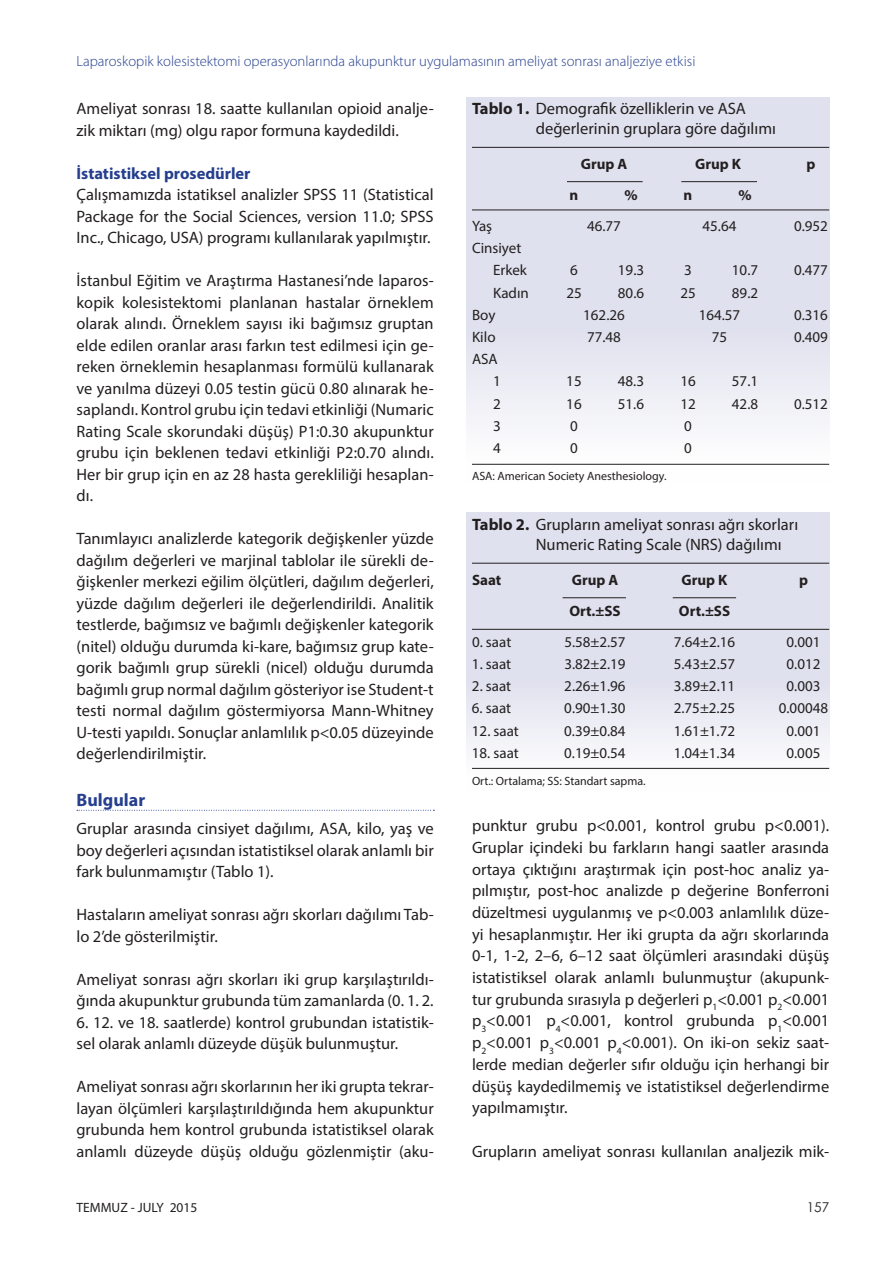
<style>
.page{position:relative;width:893px;height:1263px;background:#fff}
.page>*{position:absolute;margin:0;border:0;box-sizing:border-box;transform-origin:0 0}
.t1{font:700 18px "Myriad Pro";color:#253f8e}
.t2{font:16.5px/21.5px "Myriad Pro";color:#231f20}
.t3{font:700 16.5px "Myriad Pro";color:#253f8e}
.t4{font:15px/22.2px "Myriad Pro";color:#231f20}
.t5{font:700 15px "Myriad Pro";color:#231f20}
.t6{font:300 14.7px "Myriad Pro";color:#253f8e}
.t7{font:13.5px "Myriad Pro";color:#231f20}
.t8{font:13.5px "Century Gothic";color:#231f20}
.t9{font:12px "Myriad Pro";color:#231f20}
.s1{font-weight:700}
</style>
<div class="page">
<div style="left:466px;top:513px;width:363px;height:278px;background:linear-gradient(to bottom,#d8d9ea,#f5f5f9)"></div>
<div style="left:466px;top:98px;width:363px;height:385px;background:linear-gradient(to bottom,#d7d9e9,#f5f6fa)"></div>
<svg style="left:77px;top:810px;width:357px;height:1px"></svg>
<hr style="left:472px;top:563px;width:357px;height:1px;background:#231f20">
<hr style="left:472px;top:629px;width:357px;height:1px;background:#231f20">
<hr style="left:673px;top:597px;width:63px;height:1px;background:#231f20">
<hr style="left:563px;top:597px;width:63px;height:1px;background:#231f20">
<hr style="left:472px;top:768px;width:357px;height:1px;background:#231f20">
<hr style="left:472px;top:147px;width:357px;height:1px;background:#231f20">
<hr style="left:567px;top:181px;width:76px;height:1px;background:#231f20">
<hr style="left:681px;top:181px;width:76px;height:1px;background:#231f20">
<hr style="left:472px;top:210px;width:357px;height:1px;background:#231f20">
<hr style="left:472px;top:464px;width:357px;height:1px;background:#231f20">
<p class="t6" style="left:77px;top:53px;width:620px">Laparoskopik kolesistektomi operasyonlarında akupunktur uygulamasının ameliyat sonrası analjeziye etkisi</p>
<p class="t2" style="left:77px;top:98px;width:359px">Ameliyat sonrası 18. saatte kullanılan opioid analje&shy;zik miktarı (mg) olgu rapor formuna kaydedildi.</p>
<p class="t3" style="left:77px;top:163px;width:176px">İstatistiksel prosedürler</p>
<p class="t2" style="left:77px;top:184px;width:359px;text-align:justify">Çalışmamızda istatiksel analizler SPSS 11 (Statistical Package for the Social Sciences, version 11.0; SPSS Inc., Chicago, USA) programı kullanılarak yapılmıştır.</p>
<p class="t2" style="left:77px;top:270px;width:359px;text-align:justify">İstanbul Eğitim ve Araştırma Hastanesi’nde laparos&shy;kopik kolesistektomi planlanan hastalar örneklem olarak alındı. Örneklem sayısı iki bağımsız gruptan elde edilen oranlar arası farkın test edilmesi için ge&shy;reken örneklemin hesaplanması formülü kullanarak ve yanılma düzeyi 0.05 testin gücü 0.80 alınarak he&shy;saplandı. Kontrol grubu için tedavi etkinliği (Numaric Rating Scale skorundaki düşüş) P1:0.30 akupunktur grubu için beklenen tedavi etkinliği P2:0.70 alındı.<br>Her bir grup için en az 28 hasta gerekliliği hesaplan&shy;dı.</p>
<p class="t2" style="left:77px;top:528px;width:359px;text-align:justify">Tanımlayıcı analizlerde kategorik değişkenler yüzde dağılım değerleri ve marjinal tablolar ile sürekli de&shy;ğişkenler merkezi eğilim ölçütleri, dağılım değerleri, yüzde dağılım değerleri ile değerlendirildi. Analitik testlerde, bağımsız ve bağımlı değişkenler kategorik (nitel) olduğu durumda ki-kare, bağımsız grup kate&shy;gorik bağımlı grup sürekli (nicel) olduğu durumda bağımlı grup normal dağılım gösteriyor ise Student-t testi normal dağılım göstermiyorsa Mann-Whitney U-testi yapıldı. Sonuçlar anlamlılık p&lt;0.05 düzeyinde değerlendirilmiştir.</p>
<p class="t1" style="left:77px;top:788px;width:70px">Bulgular</p>
<p class="t2" style="left:77px;top:818px;width:359px;text-align:justify">Gruplar arasında cinsiyet dağılımı, ASA, kilo, yaş ve boy değerleri açısından istatistiksel olarak anlamlı bir fark bulunmamıştır (Tablo 1).</p>
<p class="t2" style="left:77px;top:904px;width:359px">Hastaların ameliyat sonrası ağrı skorları dağılımı Tab&shy;lo 2’de gösterilmiştir.</p>
<p class="t2" style="left:77px;top:968px;width:359px">Ameliyat sonrası ağrı skorları iki grup karşılaştırıldı&shy;ğında akupunktur grubunda tüm zamanlarda (0. 1. 2.</p>
<p class="t2" style="left:77px;top:1011px;width:359px">6. 12. ve 18. saatlerde) kontrol grubundan istatistik&shy;sel olarak anlamlı düzeyde düşük bulunmuştur.</p>
<p class="t2" style="left:77px;top:1076px;width:359px;text-align:justify">Ameliyat sonrası ağrı skorlarının her iki grupta tekrar&shy;layan ölçümleri karşılaştırıldığında hem akupunktur grubunda hem kontrol grubunda istatistiksel olarak anlamlı düzeyde düşüş olduğu gözlenmiştir (aku-</p>
<p class="t2" style="left:536px;top:99px;width:242px;line-height:19.8px;text-indent:-64px"><span class="s1">Tablo 1.</span> Demografik özelliklerin ve ASA değerlerinin gruplara göre dağılımı</p>
<p class="t5" style="left:581px;top:154px;width:48px">Grup A</p>
<p class="t5" style="left:695px;top:154px;width:47px">Grup K</p>
<p class="t5" style="left:806px;top:154px;width:10px">p</p>
<p class="t5" style="left:570px;top:185px;width:10px">n</p>
<p class="t5" style="left:624px;top:185px;width:15px">%</p>
<p class="t5" style="left:684px;top:185px;width:10px">n</p>
<p class="t5" style="left:738px;top:185px;width:15px">%</p>
<p class="t4" style="left:472px;top:214px;width:22px">Yaş</p>
<p class="t4" style="left:587px;top:214px;width:35px">46.77</p>
<p class="t4" style="left:703px;top:214px;width:35px">45.64</p>
<p class="t4" style="left:794px;top:214px;width:35px">0.952</p>
<p class="t4" style="left:493px;top:237px;width:35px;text-indent:-21px">Cinsiyet<br>Erkek</p>
<p class="t4" style="left:570px;top:259px;width:9px">6</p>
<p class="t4" style="left:618px;top:259px;width:28px">19.3</p>
<p class="t4" style="left:684px;top:259px;width:9px">3</p>
<p class="t4" style="left:732px;top:259px;width:28px">10.7</p>
<p class="t4" style="left:794px;top:259px;width:35px">0.477</p>
<p class="t4" style="left:493px;top:281px;width:37px">Kadın</p>
<p class="t4" style="left:566px;top:281px;width:17px">25</p>
<p class="t4" style="left:618px;top:281px;width:28px">80.6</p>
<p class="t4" style="left:680px;top:281px;width:17px">25</p>
<p class="t4" style="left:732px;top:281px;width:28px">89.2</p>
<p class="t4" style="left:472px;top:303px;width:25px">Boy</p>
<p class="t4" style="left:583px;top:303px;width:43px">162.26</p>
<p class="t4" style="left:699px;top:303px;width:43px">164.57</p>
<p class="t4" style="left:794px;top:303px;width:35px">0.316</p>
<p class="t4" style="left:472px;top:326px;width:25px">Kilo</p>
<p class="t4" style="left:587px;top:326px;width:35px">77.48</p>
<p class="t4" style="left:712px;top:326px;width:17px">75</p>
<p class="t4" style="left:794px;top:326px;width:35px">0.409</p>
<p class="t4" style="left:472px;top:348px;width:30px;text-align:right">ASA<br>1</p>
<p class="t4" style="left:566px;top:370px;width:17px">15</p>
<p class="t4" style="left:618px;top:370px;width:28px">48.3</p>
<p class="t4" style="left:680px;top:370px;width:17px">16</p>
<p class="t4" style="left:732px;top:370px;width:28px">57.1</p>
<p class="t4" style="left:493px;top:392px;width:9px">2</p>
<p class="t4" style="left:566px;top:392px;width:17px">16</p>
<p class="t4" style="left:618px;top:392px;width:28px">51.6</p>
<p class="t4" style="left:680px;top:392px;width:17px">12</p>
<p class="t4" style="left:732px;top:392px;width:28px">42.8</p>
<p class="t4" style="left:794px;top:392px;width:35px">0.512</p>
<p class="t4" style="left:493px;top:415px;width:9px">3</p>
<p class="t4" style="left:570px;top:415px;width:9px">0</p>
<p class="t4" style="left:684px;top:415px;width:9px">0</p>
<p class="t4" style="left:493px;top:437px;width:9px">4</p>
<p class="t4" style="left:570px;top:437px;width:9px">0</p>
<p class="t4" style="left:684px;top:437px;width:9px">0</p>
<p class="t9" style="left:472px;top:469px;width:196px">ASA: American Society Anesthesiology.</p>
<p class="t2" style="left:536px;top:515px;width:264px;line-height:19.8px;text-indent:-64px"><span class="s1">Tablo 2.</span> Grupların ameliyat sonrası ağrı skorları<br>Numeric Rating Scale (NRS) dağılımı</p>
<p class="t5" style="left:472px;top:570px;width:31px">Saat</p>
<p class="t5" style="left:572px;top:570px;width:48px">Grup A</p>
<p class="t5" style="left:682px;top:570px;width:47px">Grup K</p>
<p class="t5" style="left:799px;top:570px;width:10px">p</p>
<p class="t5" style="left:569px;top:601px;width:53px">Ort.±SS</p>
<p class="t5" style="left:679px;top:601px;width:53px">Ort.±SS</p>
<p class="t4" style="left:472px;top:630px;width:41px">0. saat</p>
<p class="t4" style="left:564px;top:630px;width:63px">5.58±2.57</p>
<p class="t4" style="left:674px;top:630px;width:63px">7.64±2.16</p>
<p class="t4" style="left:787px;top:630px;width:35px">0.001</p>
<p class="t4" style="left:472px;top:652px;width:41px">1. saat</p>
<p class="t4" style="left:564px;top:652px;width:63px">3.82±2.19</p>
<p class="t4" style="left:674px;top:652px;width:63px">5.43±2.57</p>
<p class="t4" style="left:787px;top:652px;width:35px">0.012</p>
<p class="t4" style="left:472px;top:675px;width:41px">2. saat</p>
<p class="t4" style="left:564px;top:675px;width:63px">2.26±1.96</p>
<p class="t4" style="left:674px;top:675px;width:63px">3.89±2.11</p>
<p class="t4" style="left:786px;top:675px;width:35px">0.003</p>
<p class="t4" style="left:472px;top:697px;width:41px">6. saat</p>
<p class="t4" style="left:564px;top:697px;width:63px">0.90±1.30</p>
<p class="t4" style="left:674px;top:697px;width:63px">2.75±2.25</p>
<p class="t4" style="left:779px;top:697px;width:51px">0.00048</p>
<p class="t4" style="left:472px;top:719px;width:48px">12. saat</p>
<p class="t4" style="left:564px;top:719px;width:63px">0.39±0.84</p>
<p class="t4" style="left:674px;top:719px;width:63px">1.61±1.72</p>
<p class="t4" style="left:786px;top:719px;width:35px">0.001</p>
<p class="t4" style="left:472px;top:741px;width:48px">18. saat</p>
<p class="t4" style="left:564px;top:741px;width:63px">0.19±0.54</p>
<p class="t4" style="left:674px;top:741px;width:63px">1.04±1.34</p>
<p class="t4" style="left:786px;top:741px;width:35px">0.005</p>
<p class="t9" style="left:472px;top:774px;width:175px">Ort.: Ortalama; SS: Standart sapma.</p>
<p class="t2" style="left:472px;top:814px;width:359px;text-align:justify">punktur grubu p&lt;0.001, kontrol grubu p&lt;0.001).<br>Gruplar içindeki bu farkların hangi saatler arasında ortaya çıktığını araştırmak için post-hoc analiz ya&shy;pılmıştır, post-hoc analizde p değerine Bonferroni düzeltmesi uygulanmış ve p&lt;0.003 anlamlılık düze&shy;yi hesaplanmıştır. Her iki grupta da ağrı skorlarında 0-1, 1-2, 2–6, 6–12 saat ölçümleri arasındaki düşüş istatistiksel olarak anlamlı bulunmuştur (akupunk&shy;tur grubunda sırasıyla p değerleri p<sub>1</sub>&lt;0.001 p<sub>2</sub>&lt;0.001 p<sub>3</sub>&lt;0.001 p<sub>4</sub>&lt;0.001, kontrol grubunda p<sub>1</sub>&lt;0.001 p<sub>2</sub>&lt;0.001 p<sub>3</sub>&lt;0.001 p<sub>4</sub>&lt;0.001). On iki-on sekiz saat&shy;lerde median değerler sıfır olduğu için herhangi bir düşüş kaydedilmemiş ve istatistiksel değerlendirme yapılmamıştır.</p>
<p class="t2" style="left:472px;top:1140px;width:359px">Grupların ameliyat sonrası kullanılan analjezik mik-</p>
<p class="t7" style="left:77px;top:1199px;width:122px">TEMMUZ - JULY 2015</p>
<p class="t8" style="left:807px;top:1199px;width:24px">157</p>
</div>
